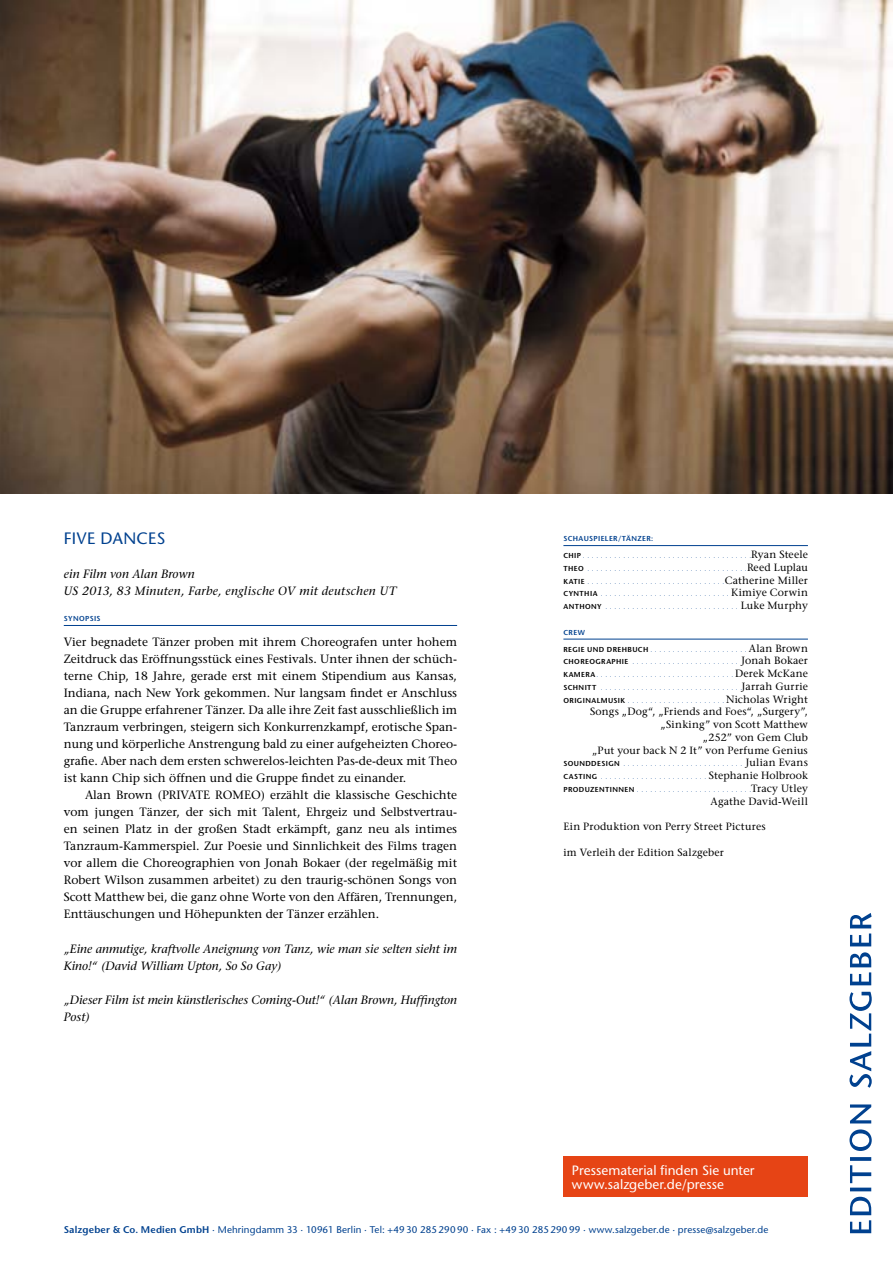
<style>
.page{position:relative;width:893px;height:1263px;background:#fff}
.page>*{position:absolute;margin:0;border:0;box-sizing:border-box;transform-origin:0 0}
.t1{font:500 16.5px "Stone Sans Std";letter-spacing:.03em;color:#00418f}
.t2{font:500 13.5px/13.5px "Stone Sans Std";letter-spacing:.005em;color:#fff}
.t3{font:12px/17px "Stone Serif LT";color:#000;text-align:justify}
.t4{font:italic 12px/17px "Stone Serif LT";color:#000}
.t5{font:italic 12px/17px "Stone Serif LT";letter-spacing:.02em;color:#000}
.t6{font:10.5px/12.8px "Stone Serif LT";letter-spacing:.015em;color:#000;text-align:right}
.t7{font:500 9.75px "Stone Sans Std";letter-spacing:.015em;color:#00418f}
.t8{font:600 7.2px "Stone Sans Std";letter-spacing:.055em;color:#000}
.t9{font:600 7.2px "Stone Sans Std";letter-spacing:.05em;color:#00418f}
.t10{font:6px "Times";color:#00418f}
.s1{font-family:"Stone Sans Std";font-weight:600;font-size:7.2px;color:#000}
.s2{font-family:"Stone Serif LT";font-size:10.5px;color:#000}
.s3{font-weight:600}
</style>
<div class="page">
<img style="left:0;top:0;width:893px;height:493px">
<svg style="left:849px;top:913px;width:23px;height:320px"></svg>
<hr style="left:563px;top:545px;width:245px;height:1px;background:#00418f">
<hr style="left:563px;top:639px;width:245px;height:1px;background:#00418f">
<div style="left:563px;top:1157px;width:245px;height:40px;background:#e64415"></div>
<hr style="left:64px;top:625px;width:393px;height:1px;background:#00418f">
<h1 class="t1" style="left:64px;top:529px;width:101px">Five Dances</h1>
<p class="t5" style="left:64px;top:566px;width:334px">ein Film von Alan Brown<br>US 2013, 83 Minuten, Farbe, englische OV mit deutschen UT</p>
<p class="t9" style="left:64px;top:614px;width:38px">SYNOPSIS</p>
<p class="t3" style="left:64px;top:634px;width:395px">Vier begnadete Tänzer proben mit ihrem Choreografen unter hohem Zeitdruck das Eröffnungsstück eines Festivals. Unter ihnen der schüch&shy;terne Chip, 18 Jahre, gerade erst mit einem Stipendium aus Kansas, Indiana, nach New York gekommen. Nur langsam findet er Anschluss an die Gruppe erfahrener Tänzer. Da alle ihre Zeit fast ausschließlich im Tanzraum verbringen, steigern sich Konkurrenzkampf, erotische Span&shy;nung und körperliche Anstrengung bald zu einer aufgeheizten Choreo&shy;grafie. Aber nach dem ersten schwerelos-leichten Pas-de-deux mit Theo ist kann Chip sich öffnen und die Gruppe findet zu einander.</p>
<p class="t3" style="left:64px;top:787px;width:395px;text-indent:21px">Alan Brown (PRIVATE ROMEO) erzählt die klassische Geschichte vom jungen Tänzer, der sich mit Talent, Ehrgeiz und Selbstvertrau&shy;en seinen Platz in der großen Stadt erkämpft, ganz neu als intimes Tanzraum-Kammerspiel. Zur Poesie und Sinnlichkeit des Films tragen vor allem die Choreographien von Jonah Bokaer (der regelmäßig mit Robert Wilson zusammen arbeitet) zu den traurig-schönen Songs von Scott Matthew bei, die ganz ohne Worte von den Affären, Trennungen, Enttäuschungen und Höhepunkten der Tänzer erzählen.</p>
<p class="t4" style="left:64px;top:940px;width:395px">„Eine anmutige, kraftvolle Aneignung von Tanz, wie man sie selten sieht im<br>Kino!“ (David William Upton, So So Gay)</p>
<p class="t4" style="left:64px;top:991px;width:395px">„Dieser Film ist mein künstlerisches Coming-Out!“ (Alan Brown, Huffington<br>Post)</p>
<p class="t9" style="left:563px;top:534px;width:91px">SCHAUSPIELER/TÄNZER:</p>
<p class="t8" style="left:563px;top:551px;width:19px">CHIP</p>
<p class="t6" style="left:751px;top:548px;width:58px">Ryan Steele</p>
<p class="t8" style="left:563px;top:564px;width:22px">TH EO</p>
<p class="t6" style="left:747px;top:561px;width:62px">Reed Luplau</p>
<p class="t8" style="left:563px;top:577px;width:23px">KATIE</p>
<p class="t6" style="left:725px;top:574px;width:85px">Catherine Miller</p>
<p class="t8" style="left:563px;top:589px;width:36px">CYNTH IA</p>
<p class="t6" style="left:731px;top:586px;width:78px">Kimiye Corwin</p>
<p class="t8" style="left:563px;top:602px;width:40px">ANTHONY</p>
<p class="t6" style="left:741px;top:599px;width:69px">Luke Murphy</p>
<p class="t9" style="left:563px;top:628px;width:23px">CREW</p>
<p class="t8" style="left:563px;top:645px;width:81px">REGIE UND DREH BUCH</p>
<p class="t6" style="left:749px;top:642px;width:61px">Alan Brown</p>
<p class="t8" style="left:563px;top:657px;width:66px">CHOREOGRAPH IE</p>
<p class="t6" style="left:741px;top:654px;width:68px">Jonah Bokaer</p>
<p class="t10" style="left:563px;top:669px;width:246px"><span class="s1">KAM ERA</span> . . . . . . . . . . . . . . . . . . . . . . . . . . . . . . . <span class="s2">Derek McKane</span></p>
<p class="t8" style="left:563px;top:683px;width:30px">SCH NITT</p>
<p class="t6" style="left:742px;top:680px;width:68px">Jarrah Gurrie</p>
<p class="t8" style="left:563px;top:696px;width:63px">ORIGINALM USIK</p>
<p class="t6" style="left:590px;top:693px;width:219px">Nicholas Wright<br>Songs „Dog“, „Friends and Foes“, „Surgery”, „Sinking” von Scott Matthew<br>„252” von Gem Club<br>„Put your back N 2 It” von Perfume Genius</p>
<p class="t8" style="left:563px;top:759px;width:58px">SOUNDDESIGN</p>
<p class="t6" style="left:746px;top:756px;width:64px">Julian Evans</p>
<p class="t8" style="left:563px;top:772px;width:34px">CASTING</p>
<p class="t6" style="left:709px;top:769px;width:101px">Stephanie Holbrook</p>
<p class="t8" style="left:563px;top:785px;width:72px">PRODUZENTINNEN</p>
<p class="t6" style="left:711px;top:782px;width:99px">Tracy Utley<br>Agathe David-Weill</p>
<p class="t6" style="left:563px;top:820px;width:204px">Ein Produktion von Perry Street Pictures</p>
<p class="t6" style="left:563px;top:846px;width:162px">im Verleih der Edition Salzgeber</p>
<p class="t2" style="left:572px;top:1164px;width:184px">Pressematerial finden Sie unter www.salzgeber.de/presse</p>
<p class="t7" style="left:64px;top:1224px;width:706px"><span class="s3">SALZGEBER &amp; CO. MEDIEN GMBH</span> · Mehringdamm 33 · 10961 Berlin · Tel: +49 30 285 290 90 · Fax : +49 30 285 290 99 · www.salzgeber.de · presse@salzgeber.de</p>
</div>
